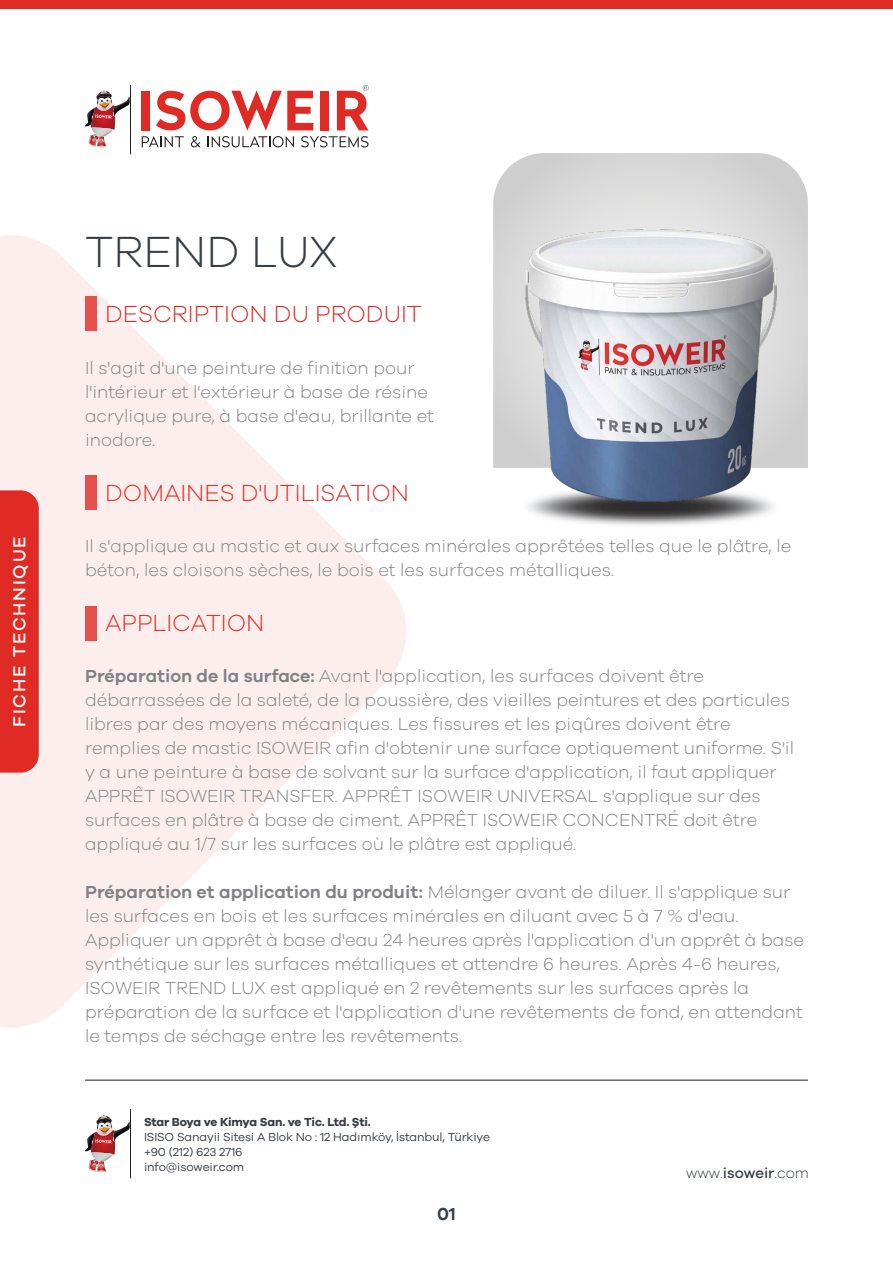
<style>
.page{position:relative;width:893px;height:1263px;background:#fff}
.page>*{position:absolute;margin:0;border:0;box-sizing:border-box;transform-origin:0 0}
.t1{font:300 45px "Galano Grotesque";color:#383e45}
.t2{font:300 24px "Galano Grotesque";color:#e0312a}
.t3{font:300 24px "Galano Grotesque";color:#e02b25}
.t4{font:300 18px/24px "Galano Grotesque";color:#808285}
.t5{font:500 18px "Galano Grotesque";letter-spacing:.1em;color:#fff}
.t6{font:600 18px "Galano Grotesque";color:#373e45}
.t7{font:300 15px "Galano Grotesque";color:#373e45}
.t8{font:12px/15px "Galano Grotesque";letter-spacing:-.01em;color:#373e45}
.t9{font:700 12px "Galano Grotesque";letter-spacing:-.02em;color:#373e45}
.s1{font-weight:600}
.s2{font-weight:500}
</style>
<div class="page">
<svg style="left:0;top:235px;width:406px;height:793px;fill:#fceeed"></svg>
<div style="left:0;top:490px;width:39px;height:283px;background:#e02b25"></div>
<hr style="left:130px;top:85px;width:1px;height:68px;background:#231f20">
<svg style="left:85px;top:91px;width:45px;height:56px"></svg>
<svg style="left:142px;top:136px;width:42px;height:11px"></svg>
<svg style="left:191px;top:136px;width:10px;height:11px"></svg>
<svg style="left:208px;top:136px;width:86px;height:11px"></svg>
<svg style="left:301px;top:136px;width:68px;height:11px"></svg>
<div style="left:142px;top:91px;width:8px;height:39px;background:#e02b25"></div>
<svg style="left:156px;top:91px;width:157px;height:39px"></svg>
<div style="left:320px;top:91px;width:8px;height:39px;background:#e02b25"></div>
<svg style="left:337px;top:85px;width:32px;height:45px"></svg>
<hr style="left:130px;top:1110px;width:1px;height:68px;background:#231f20">
<svg style="left:85px;top:1115px;width:45px;height:57px"></svg>
<hr style="left:85px;top:1080px;width:723px;height:1px;background:#231f20">
<div style="left:0;top:0;width:893px;height:9px;background:#e02b25"></div>
<img style="left:527px;top:502px;width:247px;height:24px">
<svg style="left:493px;top:153px;width:315px;height:315px;background:#d8d8d8"></svg>
<div style="left:85px;top:297px;width:11px;height:34px;background:#e5524d"></div>
<div style="left:85px;top:476px;width:11px;height:34px;background:#e5524d"></div>
<div style="left:85px;top:606px;width:11px;height:34px;background:#e5524d"></div>
<img style="left:525px;top:230px;width:251px;height:272px">
<p class="t5" style="left:9px;top:727px;width:192px;rotate:-90deg">FICHE TECHNIQUE</p>
<h1 class="t1" style="left:85px;top:225px;width:254px">TREND LUX</h1>
<h2 class="t3" style="left:105px;top:300px;width:318px">DESCRIPTION DU PRODUIT</h2>
<p class="t4" style="left:85px;top:355px;width:350px">Il s'agit d'une peinture de finition pour l'intérieur et l'extérieur à base de résine acrylique pure, à base d'eau, brillante et inodore.</p>
<h2 class="t2" style="left:105px;top:478px;width:305px">DOMAINES D'UTILISATION</h2>
<p class="t4" style="left:85px;top:534px;width:708px">Il s'applique au mastic et aux surfaces minérales apprêtées telles que le plâtre, le béton, les cloisons sèches, le bois et les surfaces métalliques.</p>
<h2 class="t2" style="left:105px;top:609px;width:161px">APPLICATION</h2>
<p class="t4" style="left:85px;top:663px;width:711px"><span class="s1">Préparation de la surface:</span> Avant l'application, les surfaces doivent être débarrassées de la saleté, de la poussière, des vieilles peintures et des particules libres par des moyens mécaniques. Les fissures et les piqûres doivent être remplies de mastic ISOWEIR afin d'obtenir une surface optiquement uniforme. S'il y a une peinture à base de solvant sur la surface d'application, il faut appliquer APPRÊT ISOWEIR TRANSFER. APPRÊT ISOWEIR UNIVERSAL s'applique sur des surfaces en plâtre à base de ciment. APPRÊT ISOWEIR CONCENTRÉ doit être appliqué au 1/7 sur les surfaces où le plâtre est appliqué.</p>
<p class="t4" style="left:85px;top:879px;width:720px"><span class="s1">Préparation et application du produit:</span> Mélanger avant de diluer. Il s'applique sur les surfaces en bois et les surfaces minérales en diluant avec 5 à 7 % d'eau.<br>Appliquer un apprêt à base d'eau 24 heures après l'application d'un apprêt à base synthétique sur les surfaces métalliques et attendre 6 heures. Après 4-6 heures, ISOWEIR TREND LUX est appliqué en 2 revêtements sur les surfaces après la préparation de la surface et l'application d'une revêtements de fond, en attendant le temps de séchage entre les revêtements.</p>
<p class="t9" style="left:144px;top:1114px;width:228px">Star Boya ve Kimya San. ve Tic. Ltd. Şti.</p>
<p class="t8" style="left:144px;top:1128px;width:347px">ISISO Sanayii Sitesi A Blok No : 12 Hadımköy, İstanbul, Türkiye +90 (212) 623 2716<br>info@isoweir.com</p>
<p class="t6" style="left:437px;top:1203px;width:20px">01</p>
<p class="t7" style="left:686px;top:1164px;width:124px">www.<span class="s2">isoweir</span>.com</p>
</div>
